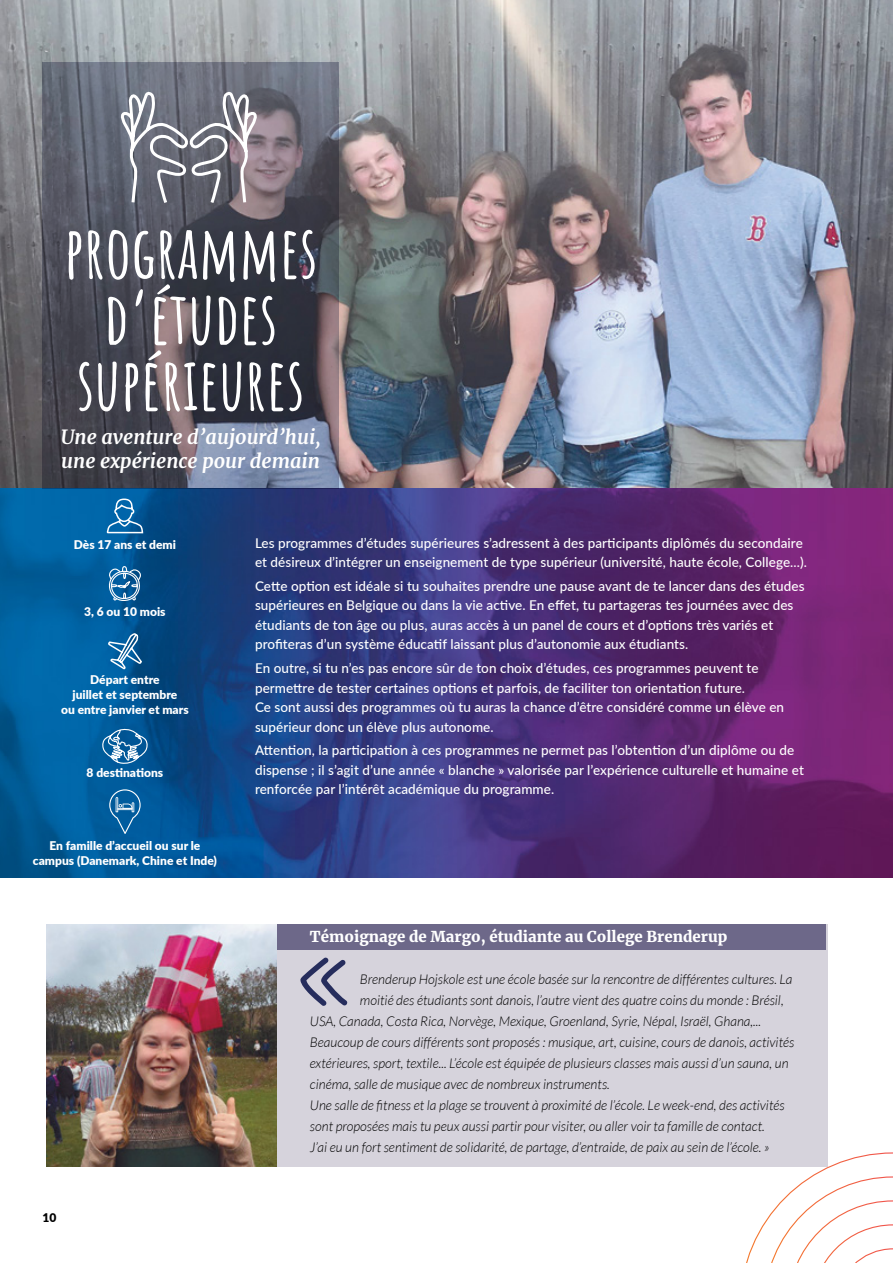
<style>
.page{position:relative;width:893px;height:1263px;background:#fff}
.page>*{position:absolute;margin:0;border:0;box-sizing:border-box;transform-origin:0 0}
.t1{font:700 72px "Amatic SC";color:#fff}
.sous_titre_H1{font:italic 700 19.5px/23.4px "Merriweather";color:#fff}
.nom_témoignage{font:900 15px "Merriweather";color:#fff}
.texte_bloc_blanc{font:500 13.5px/19.5px "Lato";letter-spacing:.005em;color:#fff}
.témoignage{font:italic 300 13.5px "Lato";color:#000}
.t2{font:900 12px/15px "Lato";color:#fff;text-align:center}
.t3{font:900 12px "Lato";color:#000}
</style>
<div class="page">
<div style="left:275px;top:924px;width:553px;height:242px;background:#d6d3dc"></div>
<div style="left:273px;top:924px;width:552px;height:25px;background:#6d6889"></div>
<img style="left:0;top:0;width:893px;height:878px">
<svg style="left:107px;top:631px;width:36px;height:39px"></svg>
<svg style="left:106px;top:565px;width:37px;height:38px"></svg>
<svg style="left:106px;top:498px;width:38px;height:36px"></svg>
<svg style="left:42px;top:63px;width:297px;height:426px;background:#545461"></svg>
<svg style="left:116px;top:90px;width:145px;height:115px;background:#82828c"></svg>
<svg style="left:100px;top:728px;width:49px;height:38px;background:#3b7eaf"></svg>
<svg style="left:109px;top:789px;width:32px;height:45px"></svg>
<img style="left:47px;top:924px;width:229px;height:242px">
<svg style="left:300px;top:957px;width:47px;height:49px"></svg>
<svg style="left:740px;top:1152px;width:153px;height:111px"></svg>
<h1 class="t1" style="left:64px;top:196px;width:256px">PROGRAMMES</h1>
<h1 class="t1" style="left:104px;top:262px;width:175px">D’ÉTUDES</h1>
<h1 class="t1" style="left:77px;top:328px;width:229px">SUPÉRIEURES</h1>
<p class="sous_titre_H1" style="left:61px;top:425px;width:261px">Une aventure d’aujourd’hui, une expérience pour demain</p>
<p class="t2" style="left:74px;top:536px;width:104px">Dès 17 ans et demi</p>
<p class="t2" style="left:84px;top:603px;width:83px">3, 6 ou 10 mois</p>
<p class="t2" style="left:61px;top:672px;width:129px">Départ entre<br>juillet et septembre<br>ou entre janvier et mars</p>
<p class="t2" style="left:87px;top:765px;width:78px">8 destinations</p>
<p class="t2" style="left:33px;top:838px;width:186px">En famille d’accueil ou sur le campus (Danemark, Chine et Inde)</p>
<p class="t3" style="left:42px;top:1208px;width:15px">10</p>
<p class="texte_bloc_blanc" style="left:255px;top:532px;width:553px">Les programmes d’études supérieures s’adressent à des participants diplômés du secondaire et désireux d’intégrer un enseignement de type supérieur (université, haute école, College...).</p>
<p class="texte_bloc_blanc" style="left:255px;top:575px;width:551px">Cette option est idéale si tu souhaites prendre une pause avant de te lancer dans des études supérieures en Belgique ou dans la vie active. En effet, tu partageras tes journées avec des étudiants de ton âge ou plus, auras accès à un panel de cours et d’options très variés et profiteras d’un système éducatif laissant plus d’autonomie aux étudiants.</p>
<p class="texte_bloc_blanc" style="left:255px;top:658px;width:531px">En outre, si tu n’es pas encore sûr de ton choix d’études, ces programmes peuvent te permettre de tester certaines options et parfois, de faciliter ton orientation future.<br>Ce sont aussi des programmes où tu auras la chance d’être considéré comme un élève en supérieur donc un élève plus autonome.</p>
<p class="texte_bloc_blanc" style="left:255px;top:740px;width:550px">Attention, la participation à ces programmes ne permet pas l’obtention d’un diplôme ou de dispense ; il s’agit d’une année « blanche » valorisée par l’expérience culturelle et humaine et renforcée par l’intérêt académique du programme.</p>
<p class="nom_témoignage" style="left:310px;top:926px;width:419px">Témoignage de Margo, étudiante au College Brenderup</p>
<p class="témoignage" style="left:360px;top:972px;width:434px">Brenderup Hojskole est une école basée sur la rencontre de différentes cultures. La</p>
<p class="témoignage" style="left:360px;top:993px;width:425px">moitié des étudiants sont danois, l’autre vient des quatre coins du monde : Brésil,</p>
<p class="témoignage" style="left:310px;top:1014px;width:453px">USA, Canada, Costa Rica, Norvège, Mexique, Groenland, Syrie, Népal, Israël, Ghana,...</p>
<p class="témoignage" style="left:310px;top:1035px;width:486px">Beaucoup de cours différents sont proposés : musique, art, cuisine, cours de danois, activités</p>
<p class="témoignage" style="left:310px;top:1056px;width:480px">extérieures, sport, textile... L’école est équipée de plusieurs classes mais aussi d’un sauna, un</p>
<p class="témoignage" style="left:310px;top:1077px;width:301px">cinéma, salle de musique avec de nombreux instruments.</p>
<p class="témoignage" style="left:310px;top:1098px;width:476px">Une salle de fitness et la plage se trouvent à proximité de l’école. Le week-end, des activités</p>
<p class="témoignage" style="left:310px;top:1119px;width:456px">sont proposées mais tu peux aussi partir pour visiter, ou aller voir ta famille de contact.</p>
<p class="témoignage" style="left:310px;top:1140px;width:461px">J’ai eu un fort sentiment de solidarité, de partage, d’entraide, de paix au sein de l’école. »</p>
</div>
